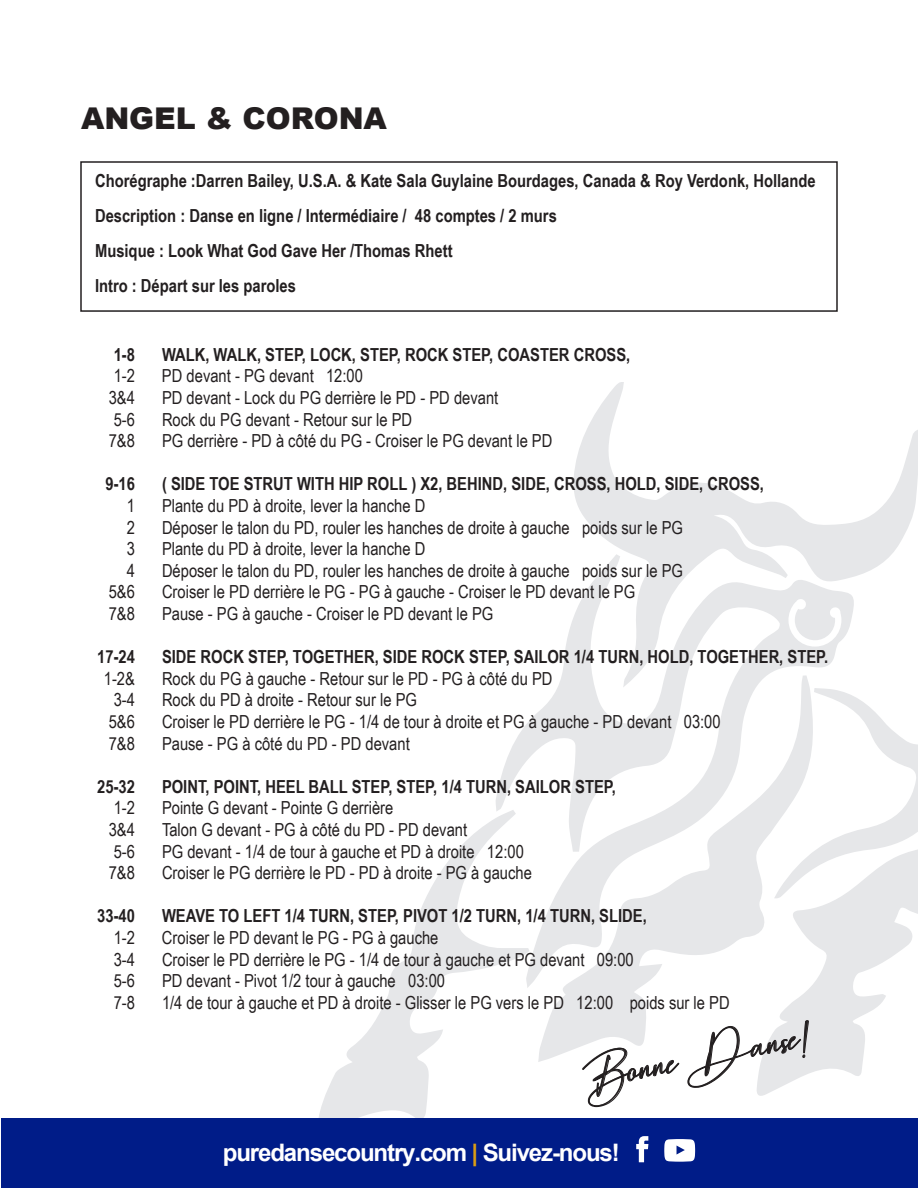
<style>
.page{position:relative;width:918px;height:1188px;background:#fff}
.page>*{position:absolute;margin:0;border:0;box-sizing:border-box;transform-origin:0 0}
.t1{font:34.5px "Hearth Stone";color:#231f20}
.t2{font:900 30px "Arial";color:#231f20}
.t3{font:700 24.15px "Arial";letter-spacing:-.05em;color:#fff}
.t4{font:18px "Arial Narrow";color:#231f20}
.t5{font:700 18px "Arial Narrow";color:#231f20}
.s1{color:#db9d14}
</style>
<div class="page">
<svg style="left:855px;top:697px;width:63px;height:88px"></svg>
<svg style="left:319px;top:819px;width:176px;height:299px"></svg>
<svg style="left:757px;top:785px;width:161px;height:311px"></svg>
<svg style="left:573px;top:383px;width:345px;height:193px"></svg>
<svg style="left:538px;top:988px;width:278px;height:74px"></svg>
<svg style="left:495px;top:554px;width:360px;height:434px"></svg>
<div style="left:1px;top:1118px;width:917px;height:70px;background:#001c88"></div>
<svg style="left:636px;top:1136px;width:12px;height:26px"></svg>
<svg style="left:664px;top:1139px;width:31px;height:23px"></svg>
<svg style="left:582px;top:1048px;width:97px;height:59px"></svg>
<svg style="left:688px;top:1020px;width:121px;height:68px"></svg>
<div style="left:80px;top:161px;width:758px;height:151px;border:2px solid #231f20"></div>
<p class="t2" style="left:81px;top:97px;width:307px">ANGEL &amp; CORONA</p>
<p class="t5" style="left:95px;top:167px;width:722px">Chorégraphe :Darren Bailey, U.S.A. &amp; Kate Sala Guylaine Bourdages, Canada &amp; Roy Verdonk, Hollande</p>
<p class="t5" style="left:95px;top:202px;width:463px">Description : Danse en ligne / Intermédiaire / 48 comptes / 2 murs</p>
<p class="t5" style="left:95px;top:237px;width:359px">Musique : Look What God Gave Her /Thomas Rhett</p>
<p class="t5" style="left:95px;top:273px;width:202px">Intro : Départ sur les paroles</p>
<p class="t5" style="left:114px;top:341px;width:23px">1-8</p>
<p class="t5" style="left:162px;top:341px;width:470px">WALK, WALK, STEP, LOCK, STEP, ROCK STEP, COASTER CROSS,</p>
<p class="t4" style="left:114px;top:363px;width:23px">1-2</p>
<p class="t4" style="left:162px;top:363px;width:203px">PD devant - PG devant 12:00</p>
<p class="t4" style="left:109px;top:385px;width:28px">3&amp;4</p>
<p class="t4" style="left:162px;top:385px;width:338px">PD devant - Lock du PG derrière le PD - PD devant</p>
<p class="t4" style="left:114px;top:406px;width:23px">5-6</p>
<p class="t4" style="left:162px;top:406px;width:252px">Rock du PG devant - Retour sur le PD</p>
<p class="t4" style="left:109px;top:428px;width:28px">7&amp;8</p>
<p class="t4" style="left:162px;top:428px;width:392px">PG derrière - PD à côté du PG - Croiser le PG devant le PD</p>
<p class="t5" style="left:105px;top:471px;width:31px">9-16</p>
<p class="t5" style="left:162px;top:471px;width:604px">( SIDE TOE STRUT WITH HIP ROLL ) X2, BEHIND, SIDE, CROSS, HOLD, SIDE, CROSS,</p>
<p class="t4" style="left:127px;top:493px;width:10px">1</p>
<p class="t4" style="left:162px;top:493px;width:265px">Plante du PD à droite, lever la hanche D</p>
<p class="t4" style="left:127px;top:514px;width:10px">2</p>
<p class="t4" style="left:162px;top:514px;width:523px">Déposer le talon du PD, rouler les hanches de droite à gauche poids sur le PG</p>
<p class="t4" style="left:127px;top:536px;width:10px">3</p>
<p class="t4" style="left:162px;top:536px;width:265px">Plante du PD à droite, lever la hanche D</p>
<p class="t4" style="left:127px;top:557px;width:10px">4</p>
<p class="t4" style="left:162px;top:557px;width:523px">Déposer le talon du PD, rouler les hanches de droite à gauche poids sur le PG</p>
<p class="t4" style="left:109px;top:579px;width:28px">5&amp;6</p>
<p class="t4" style="left:162px;top:579px;width:475px">Croiser le PD derrière le PG - PG à gauche - Croiser le PD devant le PG</p>
<p class="t4" style="left:109px;top:601px;width:28px">7&amp;8</p>
<p class="t4" style="left:162px;top:601px;width:333px">Pause - PG à gauche - Croiser le PD devant le PG</p>
<p class="t5" style="left:97px;top:643px;width:39px">17-24</p>
<p class="t5" style="left:162px;top:643px;width:668px">SIDE ROCK STEP, TOGETHER, SIDE ROCK STEP, SAILOR 1/4 TURN, HOLD, TOGETHER, STEP.</p>
<p class="t4" style="left:104px;top:665px;width:33px">1-2&amp;</p>
<p class="t4" style="left:162px;top:665px;width:392px">Rock du PG à gauche - Retour sur le PD - PG à côté du PD</p>
<p class="t4" style="left:114px;top:687px;width:23px">3-4</p>
<p class="t4" style="left:162px;top:687px;width:257px">Rock du PD à droite - Retour sur le PG</p>
<p class="t4" style="left:109px;top:709px;width:28px">5&amp;6</p>
<p class="t4" style="left:162px;top:709px;width:560px">Croiser le PD derrière le PG - 1/4 de tour à droite et PG à gauche - PD devant 03:00</p>
<p class="t4" style="left:109px;top:730px;width:28px">7&amp;8</p>
<p class="t4" style="left:162px;top:730px;width:249px">Pause - PG à côté du PD - PD devant</p>
<p class="t5" style="left:97px;top:773px;width:39px">25-32</p>
<p class="t5" style="left:162px;top:773px;width:455px">POINT, POINT, HEEL BALL STEP, STEP, 1/4 TURN, SAILOR STEP,</p>
<p class="t4" style="left:114px;top:795px;width:23px">1-2</p>
<p class="t4" style="left:162px;top:795px;width:233px">Pointe G devant - Pointe G derrière</p>
<p class="t4" style="left:109px;top:817px;width:28px">3&amp;4</p>
<p class="t4" style="left:162px;top:817px;width:307px">Talon G devant - PG à côté du PD - PD devant</p>
<p class="t4" style="left:114px;top:838px;width:23px">5-6</p>
<p class="t4" style="left:162px;top:838px;width:363px">PG devant - 1/4 de tour à gauche et PD à droite 12:00</p>
<p class="t4" style="left:109px;top:860px;width:28px">7&amp;8</p>
<p class="t4" style="left:162px;top:860px;width:371px">Croiser le PG derrière le PD - PD à droite - PG à gauche</p>
<p class="t5" style="left:97px;top:903px;width:39px">33-40</p>
<p class="t5" style="left:162px;top:903px;width:486px">WEAVE TO LEFT 1/4 TURN, STEP, PIVOT 1/2 TURN, 1/4 TURN, SLIDE,</p>
<p class="t4" style="left:114px;top:925px;width:23px">1-2</p>
<p class="t4" style="left:162px;top:925px;width:278px">Croiser le PD devant le PG - PG à gauche</p>
<p class="t4" style="left:114px;top:946px;width:23px">3-4</p>
<p class="t4" style="left:162px;top:946px;width:473px">Croiser le PD derrière le PG - 1/4 de tour à gauche et PG devant 09:00</p>
<p class="t4" style="left:114px;top:968px;width:23px">5-6</p>
<p class="t4" style="left:162px;top:968px;width:285px">PD devant - Pivot 1/2 tour à gauche 03:00</p>
<p class="t4" style="left:114px;top:989px;width:23px">7-8</p>
<p class="t4" style="left:162px;top:989px;width:569px">1/4 de tour à gauche et PD à droite - Glisser le PG vers le PD 12:00 poids sur le PD</p>
<h1 class="t1" style="left:577px;top:1061px;width:237px;rotate:-11deg">Bonne Danse!</h1>
<h3 class="t3" style="left:223px;top:1136px;width:398px">puredansecountry.com <span class="s1">|</span> Suivez-nous!</h3>
</div>
